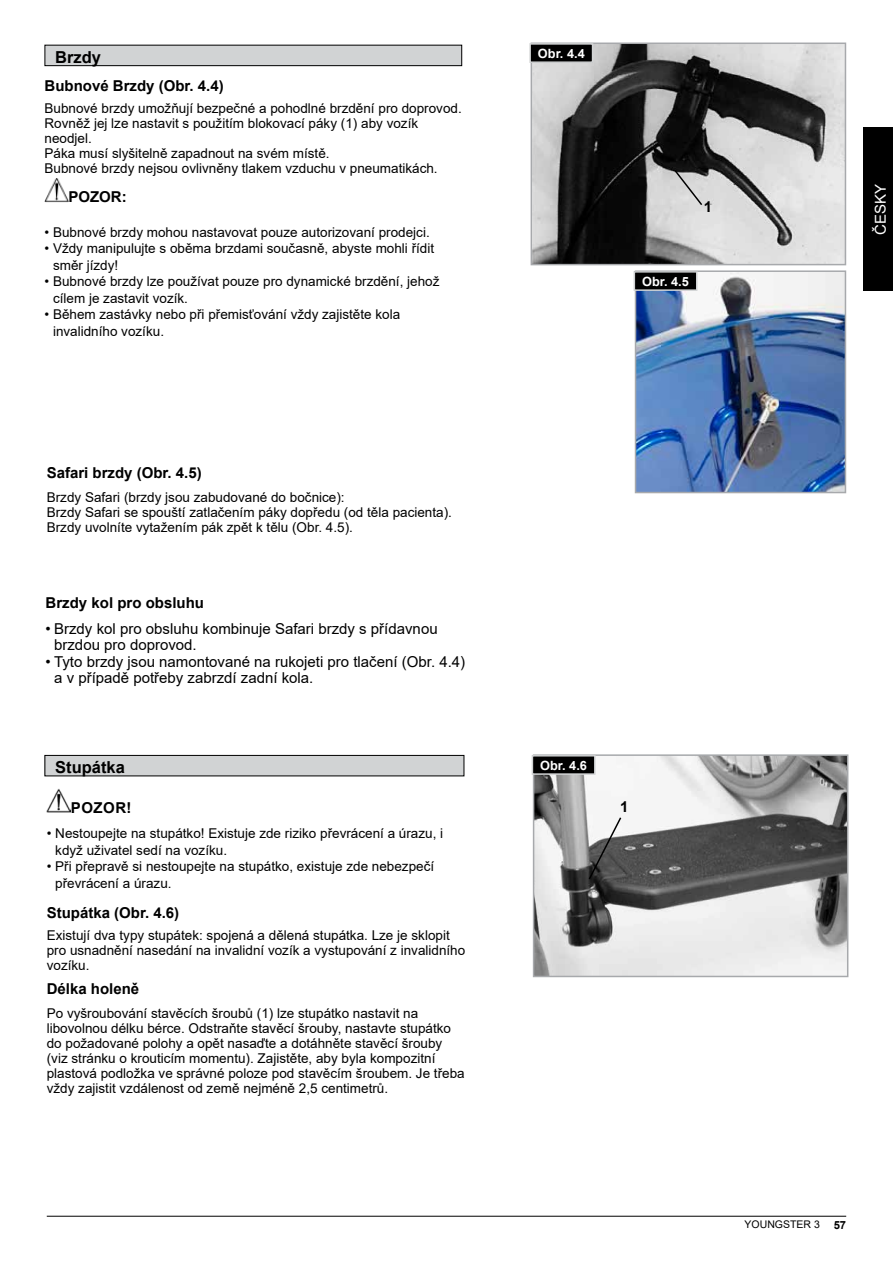
<style>
.page{position:relative;width:893px;height:1263px;background:#fff}
.page>*{position:absolute;margin:0;border:0;box-sizing:border-box;transform-origin:0 0}
.t1{font:700 16.5px "Arial";color:#000}
.t2{font:15px/16.5px "Arial";color:#000}
.t3{font:700 15px "Arial";color:#000}
.t4{font:15px "Arial";color:#fff}
.t5{font:13.5px/15px "Arial";color:#000}
.t6{font:700 12.75px "Arial";color:#fff}
.t7{font:10.5px "Arial";color:#000}
.s1{font-weight:700;font-size:11.25px}
</style>
<div class="page">
<div style="left:863px;top:128px;width:30px;height:163px;background:#000"></div>
<hr style="left:47px;top:1216px;width:799px;height:1px;background:#000">
<div style="left:45px;top:45px;width:417px;height:21px;background:#d1d3d4"></div>
<div style="left:45px;top:45px;width:417px;height:21px;border:1px solid #000"></div>
<img style="left:45px;top:178px;width:23px;height:24px">
<img style="left:47px;top:788px;width:24px;height:24px">
<div style="left:45px;top:755px;width:419px;height:21px;background:#d1d3d4"></div>
<div style="left:45px;top:755px;width:419px;height:21px;border:1px solid #000"></div>
<img style="left:534px;top:46px;width:309px;height:216px">
<div style="left:531px;top:43px;width:315px;height:222px;border:2px solid #a7a9ac"></div>
<div style="left:530px;top:44px;width:63px;height:18px;background:#000"></div>
<div style="left:529px;top:43px;width:64px;height:20px;border:2px solid #d1d3d4"></div>
<svg style="left:673px;top:168px;width:31px;height:39px"></svg>
<img style="left:638px;top:273px;width:205px;height:217px">
<div style="left:635px;top:270px;width:211px;height:223px;border:2px solid #a7a9ac"></div>
<div style="left:634px;top:272px;width:63px;height:18px;background:#000"></div>
<div style="left:634px;top:271px;width:63px;height:20px;border:2px solid #d1d3d4"></div>
<img style="left:536px;top:757px;width:309px;height:217px">
<div style="left:533px;top:754px;width:315px;height:223px;border:2px solid #a7a9ac"></div>
<div style="left:532px;top:756px;width:63px;height:18px;background:#000"></div>
<div style="left:532px;top:755px;width:64px;height:20px;border:2px solid #d1d3d4"></div>
<svg style="left:587px;top:816px;width:36px;height:65px"></svg>
<p class="t1" style="left:55px;top:46px;width:47px">Brzdy</p>
<p class="t3" style="left:45px;top:75px;width:181px">Bubnové Brzdy (Obr. 4.4)</p>
<p class="t5" style="left:45px;top:101px;width:419px">Bubnové brzdy umožňují bezpečné a pohodlné brzdění pro doprovod.<br>Rovněž jej lze nastavit s použitím blokovací páky (1) aby vozík neodjel.<br>Páka musí slyšitelně zapadnout na svém místě.<br>Bubnové brzdy nejsou ovlivněny tlakem vzduchu v pneumatikách.</p>
<p class="t3" style="left:68px;top:186px;width:60px">POZOR:</p>
<p class="t5" style="left:45px;top:224px;width:387px">• Bubnové brzdy mohou nastavovat pouze autorizovaní prodejci.</p>
<p class="t5" style="left:53px;top:240px;width:383px;line-height:16.5px;text-indent:-9px">• Vždy manipulujte s oběma brzdami současně, abyste mohli řídit směr jízdy!</p>
<p class="t5" style="left:53px;top:273px;width:388px;line-height:16.5px;text-indent:-9px">• Bubnové brzdy lze používat pouze pro dynamické brzdění, jehož cílem je zastavit vozík.</p>
<p class="t5" style="left:53px;top:306px;width:349px;line-height:16.5px;text-indent:-9px">• Během zastávky nebo při přemisťování vždy zajistěte kola invalidního vozíku.</p>
<p class="t3" style="left:47px;top:462px;width:157px">Safari brzdy (Obr. 4.5)</p>
<p class="t5" style="left:47px;top:490px;width:407px">Brzdy Safari (brzdy jsou zabudované do bočnice):<br>Brzdy Safari se spouští zatlačením páky dopředu (od těla pacienta).<br>Brzdy uvolníte vytažením pák zpět k tělu (Obr. 4.5).</p>
<p class="t3" style="left:46px;top:592px;width:160px">Brzdy kol pro obsluhu</p>
<p class="t2" style="left:54px;top:620px;width:385px;text-indent:-9px">• Brzdy kol pro obsluhu kombinuje Safari brzdy s přídavnou brzdou pro doprovod.</p>
<p class="t2" style="left:54px;top:653px;width:413px;text-indent:-9px">• Tyto brzdy jsou namontované na rukojeti pro tlačení (Obr. 4.4) a v případě potřeby zabrzdí zadní kola.</p>
<p class="t1" style="left:55px;top:756px;width:71px">Stupátka</p>
<p class="t3" style="left:71px;top:797px;width:62px">POZOR!</p>
<p class="t5" style="left:55px;top:825px;width:389px;line-height:16.5px;text-indent:-9px">• Nestoupejte na stupátko! Existuje zde riziko převrácení a úrazu, i když uživatel sedí na vozíku.</p>
<p class="t5" style="left:55px;top:858px;width:380px;line-height:16.5px;text-indent:-9px">• Při přepravě si nestoupejte na stupátko, existuje zde nebezpečí převrácení a úrazu.</p>
<p class="t3" style="left:47px;top:902px;width:134px">Stupátka (Obr. 4.6)</p>
<p class="t5" style="left:47px;top:928px;width:420px">Existují dva typy stupátek: spojená a dělená stupátka. Lze je sklopit pro usnadnění nasedání na invalidní vozík a vystupování z invalidního vozíku.</p>
<p class="t3" style="left:47px;top:978px;width:94px">Délka holeně</p>
<p class="t5" style="left:47px;top:1006px;width:419px">Po vyšroubování stavěcích šroubů (1) lze stupátko nastavit na libovolnou délku bérce. Odstraňte stavěcí šrouby, nastavte stupátko do požadované polohy a opět nasaďte a dotáhněte stavěcí šrouby (viz stránku o krouticím momentu). Zajistěte, aby byla kompozitní plastová podložka ve správné poloze pod stavěcím šroubem. Je třeba vždy zajistit vzdálenost od země nejméně 2,5 centimetrů.</p>
<p class="t6" style="left:538px;top:44px;width:48px">Obr. 4.4</p>
<p class="t3" style="left:704px;top:196px;width:10px">1</p>
<p class="t6" style="left:642px;top:272px;width:48px">Obr. 4.5</p>
<p class="t4" style="left:870px;top:235px;width:52px;rotate:-90deg">ČESKY</p>
<p class="t6" style="left:540px;top:756px;width:48px">Obr. 4.6</p>
<p class="t3" style="left:620px;top:796px;width:10px">1</p>
<p class="t7" style="left:745px;top:1217px;width:103px">YOUNGSTER 3 <span class="s1">57</span></p>
</div>
